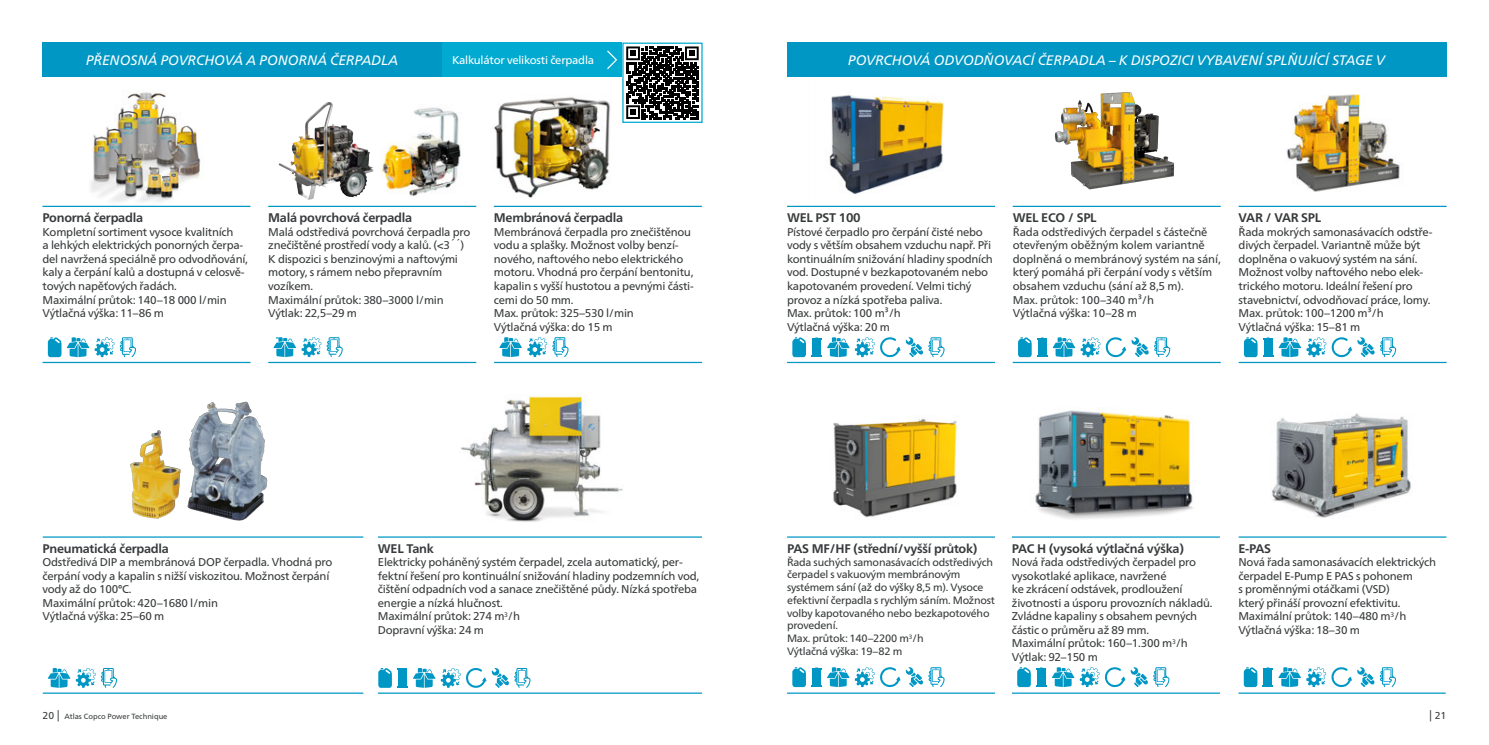
<style>
.page{position:relative;width:1489px;height:745px;background:#fff}
.page>*{position:absolute;margin:0;border:0;box-sizing:border-box;transform-origin:0 0}
.t1{font:italic 13.75px "Neue Frutiger World";color:#fff}
.t2{font:700 12.5px "Neue Frutiger World";letter-spacing:-.02em;color:#373a3b}
.t3{font:11.25px/13.5px "Neue Frutiger World";letter-spacing:-.02em;color:#373a3b}
.t4{font:11.25px "Neue Frutiger World";letter-spacing:-.02em;color:#fff}
.t5{font:10.62px/12.8px "Neue Frutiger World";letter-spacing:-.02em;color:#373a3b}
.t6{font:10px "Neue Frutiger World";color:#373a3b}
.t7{font:7.5px "Neue Frutiger World";color:#373a3b}
.s1{font-size:10px}
.s2{font-size:11.25px}
</style>
<div class="page">
<img style="left:84px;top:92px;width:124px;height:114px">
<div style="left:43px;top:43px;width:398px;height:34px;background:#0097c4"></div>
<img style="left:381px;top:107px;width:80px;height:90px">
<hr style="left:43px;top:361px;width:207px;height:2px;background:#0097c4">
<hr style="left:43px;top:206px;width:207px;height:1px;background:#0097c4">
<img style="left:494px;top:97px;width:116px;height:101px">
<svg style="left:48px;top:337px;width:13px;height:20px"></svg>
<img style="left:278px;top:102px;width:53px;height:98px">
<svg style="left:67px;top:337px;width:22px;height:20px"></svg>
<svg style="left:95px;top:337px;width:19px;height:20px"></svg>
<svg style="left:120px;top:337px;width:16px;height:20px"></svg>
<img style="left:130px;top:401px;width:138px;height:120px">
<hr style="left:43px;top:692px;width:320px;height:1px;background:#0097c4">
<hr style="left:43px;top:536px;width:320px;height:1px;background:#0097c4">
<svg style="left:48px;top:668px;width:22px;height:19px"></svg>
<hr style="left:494px;top:206px;width:207px;height:1px;background:#0097c4">
<hr style="left:494px;top:361px;width:208px;height:2px;background:#0097c4">
<img style="left:461px;top:394px;width:162px;height:128px">
<svg style="left:499px;top:337px;width:69px;height:20px"></svg>
<hr style="left:378px;top:536px;width:324px;height:1px;background:#0097c4">
<hr style="left:378px;top:692px;width:324px;height:1px;background:#0097c4">
<img style="left:1286px;top:94px;width:114px;height:98px">
<hr style="left:268px;top:206px;width:208px;height:1px;background:#0097c4">
<svg style="left:76px;top:668px;width:41px;height:19px"></svg>
<hr style="left:268px;top:361px;width:208px;height:2px;background:#0097c4">
<svg style="left:273px;top:337px;width:70px;height:20px"></svg>
<img style="left:801px;top:95px;width:177px;height:111px">
<div style="left:787px;top:43px;width:659px;height:34px;background:#0097c4"></div>
<hr style="left:1012px;top:206px;width:208px;height:1px;background:#0097c4">
<hr style="left:1012px;top:361px;width:208px;height:2px;background:#0097c4">
<hr style="left:787px;top:206px;width:207px;height:1px;background:#0097c4">
<hr style="left:787px;top:361px;width:207px;height:2px;background:#0097c4">
<img style="left:1055px;top:92px;width:119px;height:98px">
<img style="left:833px;top:418px;width:125px;height:100px">
<hr style="left:787px;top:692px;width:207px;height:1px;background:#0097c4">
<hr style="left:787px;top:536px;width:207px;height:1px;background:#0097c4">
<svg style="left:792px;top:667px;width:152px;height:20px"></svg>
<hr style="left:1238px;top:361px;width:208px;height:2px;background:#0097c4">
<hr style="left:1238px;top:206px;width:208px;height:1px;background:#0097c4">
<svg style="left:792px;top:337px;width:29px;height:20px"></svg>
<svg style="left:827px;top:337px;width:117px;height:20px"></svg>
<svg style="left:1018px;top:337px;width:152px;height:20px"></svg>
<img style="left:1035px;top:407px;width:159px;height:112px">
<img style="left:1272px;top:413px;width:139px;height:105px">
<hr style="left:1238px;top:692px;width:207px;height:1px;background:#0097c4">
<hr style="left:1238px;top:536px;width:208px;height:1px;background:#0097c4">
<hr style="left:1011px;top:692px;width:208px;height:1px;background:#0097c4">
<hr style="left:1011px;top:536px;width:208px;height:1px;background:#0097c4">
<svg style="left:1017px;top:667px;width:13px;height:19px"></svg>
<svg style="left:1243px;top:667px;width:29px;height:19px"></svg>
<svg style="left:1243px;top:337px;width:152px;height:20px"></svg>
<svg style="left:1278px;top:667px;width:22px;height:19px"></svg>
<svg style="left:1036px;top:667px;width:133px;height:20px"></svg>
<svg style="left:1306px;top:667px;width:89px;height:20px"></svg>
<svg style="left:378px;top:668px;width:29px;height:19px"></svg>
<svg style="left:413px;top:668px;width:22px;height:19px"></svg>
<svg style="left:441px;top:668px;width:89px;height:19px"></svg>
<div style="left:441px;top:43px;width:261px;height:34px;background:#00aad0"></div>
<svg style="left:624px;top:45px;width:76px;height:75px"></svg>
<svg style="left:626px;top:46px;width:72px;height:73px;background:#454545"></svg>
<div style="left:622px;top:43px;width:80px;height:80px;border:1px solid #00aad0"></div>
<svg style="left:607px;top:50px;width:11px;height:19px"></svg>
<p class="t1" style="left:86px;top:49px;width:313px">PŘENOSNÁ POVRCHOVÁ A PONORNÁ ČERPADLA</p>
<p class="t4" style="left:452px;top:51px;width:144px">Kalkulátor velikosti čerpadla</p>
<p class="t2" style="left:43px;top:207px;width:102px">Ponorná čerpadla</p>
<p class="t3" style="left:43px;top:225px;width:207px">Kompletní sortiment vysoce kvalitních<br>a lehkých elektrických ponorných čerpa&shy;del navržená speciálně pro odvodňování, kaly a čerpání kalů a dostupná v celosvě&shy;tových napěťových řadách.<br>Maximální průtok: 140–18 000 l/min Výtlačná výška: 11–86 m</p>
<p class="t2" style="left:268px;top:207px;width:145px">Malá povrchová čerpadla</p>
<p class="t3" style="left:268px;top:225px;width:204px">Malá odstředivá povrchová čerpadla pro znečištěné prostředí vody a kalů. (&lt;3´´)<br>K dispozici s benzinovými a naftovými motory, s rámem nebo přepravním vozíkem.<br>Maximální průtok: 380–3000 l/min<br>Výtlak: 22,5–29 m</p>
<p class="t2" style="left:494px;top:207px;width:131px">Membránová čerpadla</p>
<p class="t3" style="left:494px;top:225px;width:201px">Membránová čerpadla pro znečištěnou vodu a splašky. Možnost volby benzí&shy;nového, naftového nebo elektrického motoru. Vhodná pro čerpání bentonitu, kapalin s vyšší hustotou a pevnými části&shy;cemi do 50 mm.<br>Max. průtok: 325–530 l/min<br>Výtlačná výška: do 15 m</p>
<p class="t2" style="left:43px;top:537px;width:128px">Pneumatická čerpadla</p>
<p class="t3" style="left:43px;top:555px;width:291px">Odstředivá DIP a membránová DOP čerpadla. Vhodná pro čerpání vody a kapalin s nižší viskozitou. Možnost čerpání vody až do 100°C.<br>Maximální průtok: 420–1680 l/min<br>Výtlačná výška: 25–60 m</p>
<p class="t2" style="left:378px;top:537px;width:57px">WEL Tank</p>
<p class="t3" style="left:378px;top:555px;width:323px">Elektricky poháněný systém čerpadel, zcela automatický, per&shy;fektní řešení pro kontinuální snižování hladiny podzemních vod, čištění odpadních vod a sanace znečištěné půdy. Nízká spotřeba energie a nízká hlučnost.<br>Maximální průtok: 274 m<sup>3</sup>/h<br>Dopravní výška: 24 m</p>
<p class="t1" style="left:848px;top:49px;width:538px">POVRCHOVÁ ODVODŇOVACÍ ČERPADLA – K DISPOZICI VYBAVENÍ SPLŇUJÍCÍ STAGE V</p>
<p class="t2" style="left:787px;top:207px;width:75px">WEL PST 100</p>
<p class="t3" style="left:787px;top:225px;width:207px">Pístové čerpadlo pro čerpání čisté nebo vody s větším obsahem vzduchu např. Při kontinuálním snižování hladiny spodních vod. Dostupné v bezkapotovaném nebo kapotovaném provedení. Velmi tichý provoz a nízká spotřeba paliva.<br>Max. průtok: 100 m³/h<br>Výtlačná výška: 20 m</p>
<p class="t2" style="left:1012px;top:207px;width:85px">WEL ECO / SPL</p>
<p class="t3" style="left:1012px;top:225px;width:209px">Řada odstředivých čerpadel s částečně otevřeným oběžným kolem variantně doplněná o membránový systém na sání, který pomáhá při čerpání vody s větším obsahem vzduchu (sání až 8,5 m).<br>Max. průtok: 100–340 m³/h<br>Výtlačná výška: 10–28 m</p>
<p class="t2" style="left:1238px;top:207px;width:84px">VAR / VAR SPL</p>
<p class="t3" style="left:1238px;top:225px;width:195px">Řada mokrých samonasávacích odstře&shy;divých čerpadel. Variantně může být doplněna o vakuový systém na sání.<br>Možnost volby naftového nebo elek&shy;trického motoru. Ideální řešení pro stavebnictví, odvodňovací práce, lomy.<br>Max. průtok: 100–1200 m³/h<br>Výtlačná výška: 15–81 m</p>
<p class="t2" style="left:787px;top:537px;width:192px">PAS MF/HF (střední/vyšší průtok)</p>
<p class="t5" style="left:787px;top:555px;width:209px">Řada suchých samonasávacích odstředivých čerpadel s vakuovým membránovým systémem sání (až do výšky 8,5 m). Vysoce efektivní čerpadla s rychlým sáním. Možnost volby kapotovaného nebo bezkapotového provedení.<br>Max. průtok: 140–2200 m<sup>3</sup>/h<br>Výtlačná výška: 19–82 m</p>
<p class="t2" style="left:1011px;top:537px;width:173px">PAC H (vysoká výtlačná výška)</p>
<p class="t3" style="left:1011px;top:555px;width:202px">Nová řada odstředivých čerpadel pro vysokotlaké aplikace, navržené<br>ke zkrácení odstávek, prodloužení životnosti a úsporu provozních nákladů.<br>Zvládne kapaliny s obsahem pevných částic o průměru až 89 mm.<br>Maximální průtok: 160–1.300 m<sup>3</sup>/h<br>Výtlak: 92–150 m</p>
<p class="t2" style="left:1238px;top:537px;width:34px">E-PAS</p>
<p class="t3" style="left:1238px;top:555px;width:199px">Nová řada samonasávacích elektrických čerpadel E-Pump E PAS s pohonem<br>s proměnnými otáčkami (VSD)<br>který přináší provozní efektivitu.<br>Maximální průtok: 140–480 m<sup>3</sup>/h<br>Výtlačná výška: 18–30 m</p>
<p class="t7" style="left:43px;top:709px;width:126px"><span class="s1">20</span> <span class="s2">|</span> Atlas Copco Power Technique</p>
<p class="t6" style="left:1428px;top:707px;width:19px"><span class="s2">|</span> 21</p>
</div>
